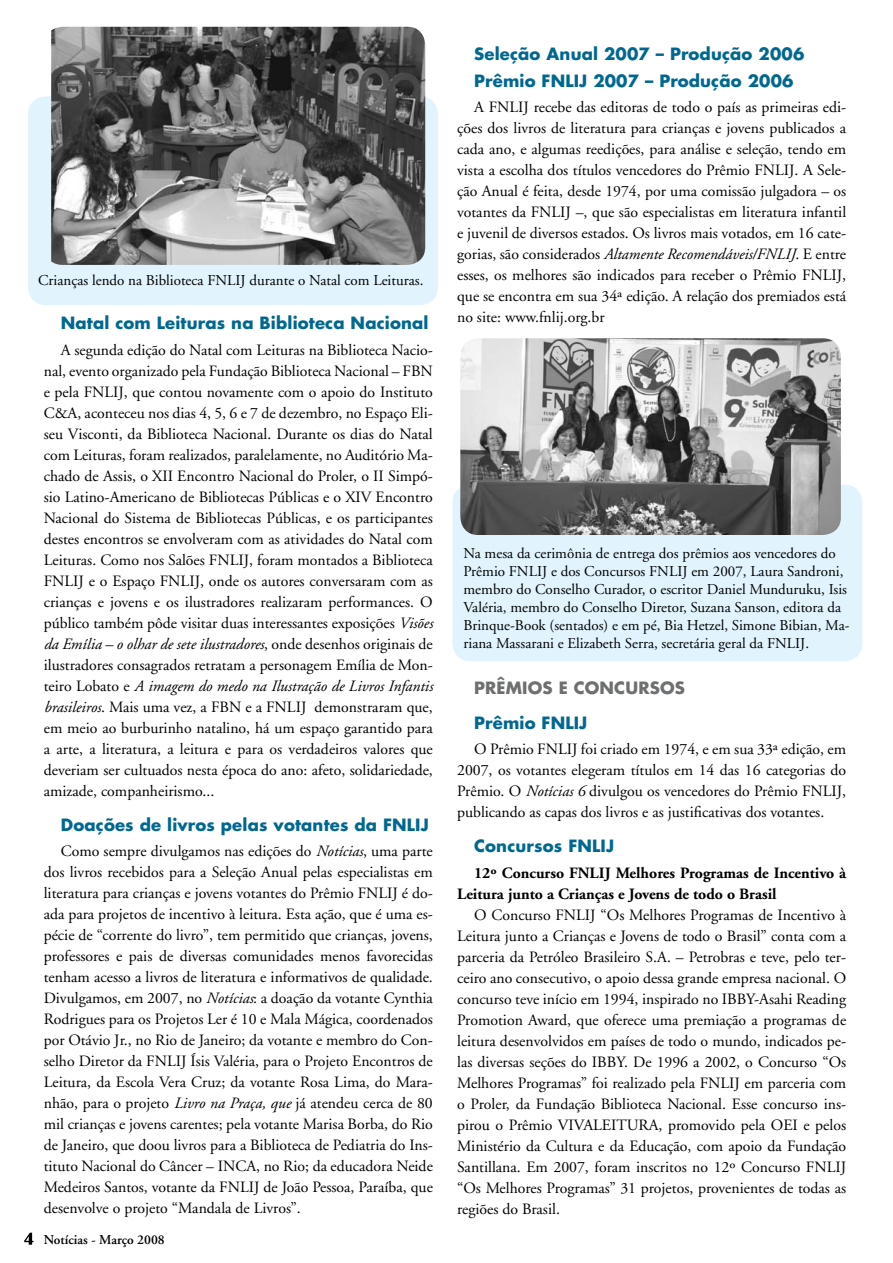
<style>
.page{position:relative;width:893px;height:1263px;background:#fff}
.page>*{position:absolute;margin:0;border:0;box-sizing:border-box;transform-origin:0 0}
.t1{font:700 16.5px/26.7px "Futura";letter-spacing:.01em;color:#006890}
.t2{font:700 16.5px "Futura";letter-spacing:.01em;color:#6d6f71}
.t3{font:15.75px/21px "Adobe Garamond";color:#000;text-align:justify}
.t4{font:700 15.75px/21px "Adobe Garamond";color:#000}
.t5{font:15px/18px "Adobe Garamond";color:#000}
.t6{font:600 13.5px "Adobe Garamond";color:#000}
.s1{font-style:italic}
</style>
<div class="page">
<div style="left:452px;top:485px;width:410px;height:176px;background:#e1f4fd;border-radius:18px"></div>
<div style="left:28px;top:96px;width:410px;height:209px;background:#e1f4fd;border-radius:18px"></div>
<svg style="left:24px;top:1233px;width:9px;height:12px"></svg>
<img style="left:51px;top:27px;width:374px;height:238px">
<img style="left:460px;top:338px;width:381px;height:197px">
<p class="t5" style="left:38px;top:271px;width:387px">Crianças lendo na Biblioteca FNLIJ durante o Natal com Leituras.</p>
<p class="t1" style="left:61px;top:309px;width:369px">Natal com Leituras na Biblioteca Nacional</p>
<p class="t3" style="left:44px;top:339px;width:391px;text-indent:17px">A segunda edição do Natal com Leituras na Biblioteca Nacio&shy;nal, evento organizado pela Fundação Biblioteca Nacional – FBN e pela FNLIJ, que contou novamente com o apoio do Instituto C&amp;A, aconteceu nos dias 4, 5, 6 e 7 de dezembro, no Espaço Eli&shy;seu Visconti, da Biblioteca Nacional. Durante os dias do Natal com Leituras, foram realizados, paralelamente, no Auditório Ma&shy;chado de Assis, o XII Encontro Nacional do Proler, o II Simpó&shy;sio Latino-Americano de Bibliotecas Públicas e o XIV Encontro Nacional do Sistema de Bibliotecas Públicas, e os participantes destes encontros se envolveram com as atividades do Natal com Leituras. Como nos Salões FNLIJ, foram montados a Biblioteca FNLIJ e o Espaço FNLIJ, onde os autores conversaram com as crianças e jovens e os ilustradores realizaram performances. O público também pôde visitar duas interessantes exposições <span class="s1">Visões da Emília – o olhar de sete ilustradores</span>, onde desenhos originais de ilustradores consagrados retratam a personagem Emília de Mon&shy;teiro Lobato e <span class="s1">A imagem do medo na Ilustração de Livros Infantis brasileiros</span>. Mais uma vez, a FBN e a FNLIJ demonstraram que, em meio ao burburinho natalino, há um espaço garantido para a arte, a literatura, a leitura e para os verdadeiros valores que deveriam ser cultuados nesta época do ano: afeto, solidariedade, amizade, companheirismo...</p>
<p class="t1" style="left:61px;top:811px;width:370px">Doações de livros pelas votantes da FNLIJ</p>
<p class="t3" style="left:44px;top:841px;width:391px;text-indent:17px">Como sempre divulgamos nas edições do <span class="s1">Notícias</span>, uma parte dos livros recebidos para a Seleção Anual pelas especialistas em literatura para crianças e jovens votantes do Prêmio FNLIJ é do&shy;ada para projetos de incentivo à leitura. Esta ação, que é uma es&shy;pécie de “corrente do livro”, tem permitido que crianças, jovens, professores e pais de diversas comunidades menos favorecidas tenham acesso a livros de literatura e informativos de qualidade.<br>Divulgamos, em 2007, no <span class="s1">Notícias</span>: a doação da votante Cynthia Rodrigues para os Projetos Ler é 10 e Mala Mágica, coordenados por Otávio Jr., no Rio de Janeiro; da votante e membro do Con&shy;selho Diretor da FNLIJ Ísis Valéria, para o Projeto Encontros de Leitura, da Escola Vera Cruz; da votante Rosa Lima, do Mara&shy;nhão, para o projeto <span class="s1">Livro na Praça, que</span> já atendeu cerca de 80 mil crianças e jovens carentes; pela votante Marisa Borba, do Rio de Janeiro, que doou livros para a Biblioteca de Pediatria do Ins&shy;tituto Nacional do Câncer – INCA, no Rio; da educadora Neide Medeiros Santos, votante da FNLIJ de João Pessoa, Paraíba, que desenvolve o projeto “Mandala de Livros”.</p>
<p class="t6" style="left:44px;top:1232px;width:122px">Notícias - Março 2008</p>
<p class="t1" style="left:474px;top:40px;width:332px">Seleção Anual 2007 – Produção 2006<br>Prêmio FNLIJ 2007 – Produção 2006</p>
<p class="t3" style="left:457px;top:97px;width:391px;text-indent:17px">A FNLIJ recebe das editoras de todo o país as primeiras edi&shy;ções dos livros de literatura para crianças e jovens publicados a cada ano, e algumas reedições, para análise e seleção, tendo em vista a escolha dos títulos vencedores do Prêmio FNLIJ. A Sele&shy;ção Anual é feita, desde 1974, por uma comissão julgadora – os votantes da FNLIJ –, que são especialistas em literatura infantil e juvenil de diversos estados. Os livros mais votados, em 16 cate&shy;gorias, são considerados <span class="s1">Altamente Recomendáveis/FNLIJ</span>. E entre esses, os melhores são indicados para receber o Prêmio FNLIJ, que se encontra em sua 34ª edição. A relação dos premiados está no site: www.fnlij.org.br</p>
<p class="t5" style="left:463px;top:544px;width:387px">Na mesa da cerimônia de entrega dos prêmios aos vencedores do Prêmio FNLIJ e dos Concursos FNLIJ em 2007, Laura Sandroni, membro do Conselho Curador, o escritor Daniel Munduruku, Isis Valéria, membro do Conselho Diretor, Suzana Sanson, editora da Brinque-Book (sentados) e em pé, Bia Hetzel, Simone Bibian, Ma&shy;riana Massarani e Elizabeth Serra, secretária geral da FNLIJ.</p>
<p class="t2" style="left:474px;top:676px;width:45px">Prêmios</p>
<p class="t2" style="left:559px;top:676px;width:40px">e Concursos</p>
<p class="t1" style="left:474px;top:709px;width:115px">Prêmio FNLIJ</p>
<p class="t3" style="left:457px;top:739px;width:391px;text-indent:17px">O Prêmio FNLIJ foi criado em 1974, e em sua 33ª edição, em 2007, os votantes elegeram títulos em 14 das 16 categorias do Prêmio. O <span class="s1">Notícias 6</span> divulgou os vencedores do Prêmio FNLIJ, publicando as capas dos livros e as justificativas dos votantes.</p>
<p class="t1" style="left:474px;top:832px;width:141px">Concursos FNLIJ</p>
<p class="t4" style="left:457px;top:862px;width:391px;text-indent:17px">12º Concurso FNLIJ Melhores Programas de Incentivo à<br>Leitura junto a Crianças e Jovens de todo o Brasil</p>
<p class="t3" style="left:457px;top:904px;width:391px;text-indent:17px">O Concurso FNLIJ “Os Melhores Programas de Incentivo à Leitura junto a Crianças e Jovens de todo o Brasil” conta com a parceria da Petróleo Brasileiro S.A. – Petrobras e teve, pelo ter&shy;ceiro ano consecutivo, o apoio dessa grande empresa nacional. O concurso teve início em 1994, inspirado no IBBY-Asahi Reading Promotion Award, que oferece uma premiação a programas de leitura desenvolvidos em países de todo o mundo, indicados pe&shy;las diversas seções do IBBY. De 1996 a 2002, o Concurso “Os Melhores Programas” foi realizado pela FNLIJ em parceria com o Proler, da Fundação Biblioteca Nacional. Esse concurso ins&shy;pirou o Prêmio VIVALEITURA, promovido pela OEI e pelos Ministério da Cultura e da Educação, com apoio da Fundação Santillana. Em 2007, foram inscritos no 12º Concurso FNLIJ “Os Melhores Programas” 31 projetos, provenientes de todas as regiões do Brasil.</p>
</div>
